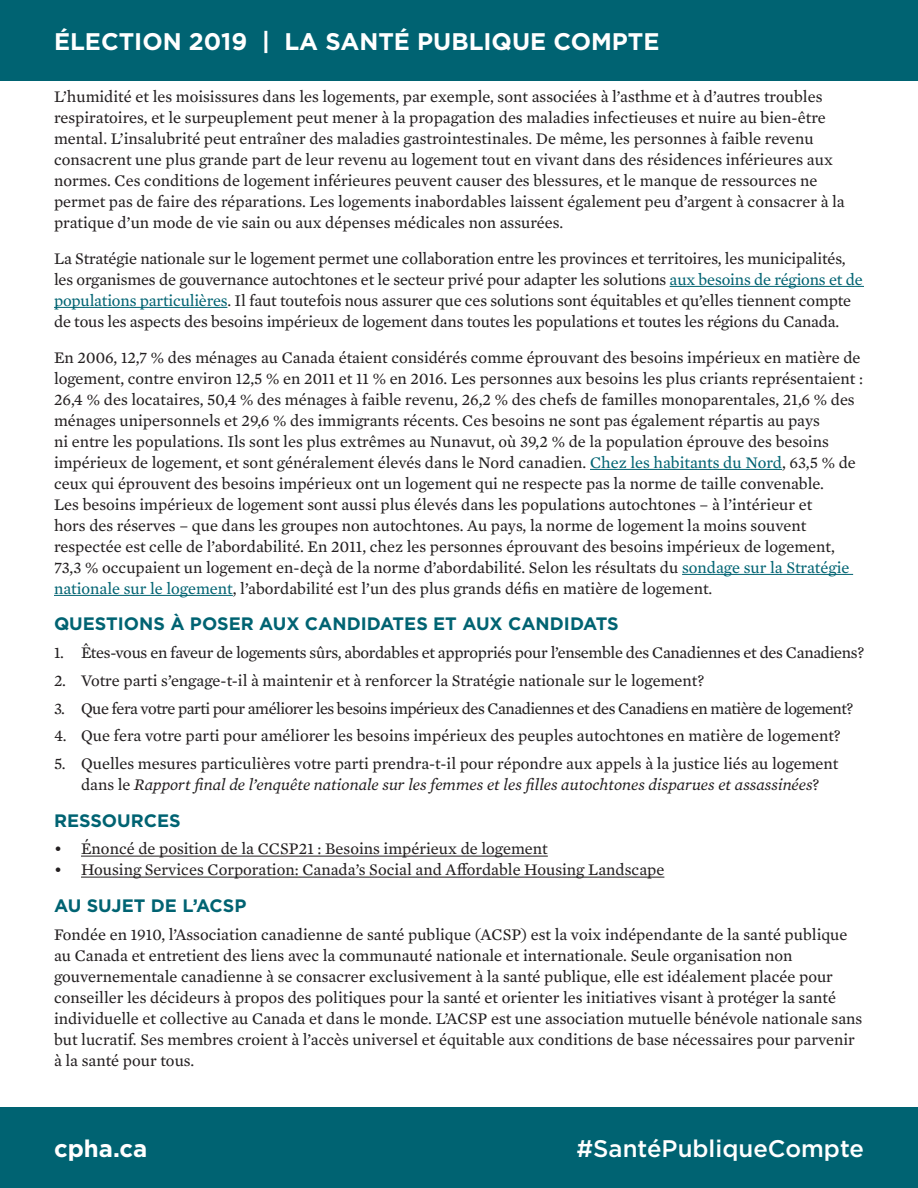
<style>
.page{position:relative;width:918px;height:1188px;background:#fff}
.page>*{position:absolute;margin:0;border:0;box-sizing:border-box;transform-origin:0 0}
.t1{font:700 24px "Gotham";color:#fff}
.t2{font:500 24px "Gotham";color:#fff}
.t3{font:700 18px "Gotham";color:#006372}
.t4{font:16.5px/21px "Mercury Text G2";color:#231f20}
.t5{font:16.5px "Mercury Text G2";letter-spacing:-.02em;color:#231f20}
.t6{font:16.5px "Mercury Text G2";letter-spacing:-.03em;color:#231f20}
.s1{color:#006372}
.s2{font-style:italic}
</style>
<div class="page">
<div style="left:0;top:1107px;width:918px;height:81px;background:#006372"></div>
<div style="left:0;top:0;width:918px;height:81px;background:#006372"></div>
<hr style="left:670px;top:286px;width:194px;height:1px;background:#006372">
<hr style="left:54px;top:307px;width:173px;height:1px;background:#006372">
<hr style="left:590px;top:469px;width:192px;height:1px;background:#006372">
<hr style="left:682px;top:574px;width:171px;height:1px;background:#006372">
<hr style="left:54px;top:595px;width:179px;height:1px;background:#006372">
<hr style="left:81px;top:856px;width:467px;height:1px;background:#231f20">
<hr style="left:81px;top:877px;width:583px;height:1px;background:#231f20">
<p class="t1" style="left:54px;top:26px;width:607px">ÉLECTION 2019 | LA SANTÉ PUBLIQUE COMPTE</p>
<p class="t4" style="left:54px;top:85px;width:792px">L’humidité et les moisissures dans les logements, par exemple, sont associées à l’asthme et à d’autres troubles respiratoires, et le surpeuplement peut mener à la propagation des maladies infectieuses et nuire au bien-être mental. L’insalubrité peut entraîner des maladies gastrointestinales. De même, les personnes à faible revenu consacrent une plus grande part de leur revenu au logement tout en vivant dans des résidences inférieures aux normes. Ces conditions de logement inférieures peuvent causer des blessures, et le manque de ressources ne permet pas de faire des réparations. Les logements inabordables laissent également peu d’argent à consacrer à la pratique d’un mode de vie sain ou aux dépenses médicales non assurées.</p>
<p class="t4" style="left:54px;top:247px;width:810px">La Stratégie nationale sur le logement permet une collaboration entre les provinces et territoires, les municipalités, les organismes de gouvernance autochtones et le secteur privé pour adapter les solutions <span class="s1">aux besoins de régions et de populations particulières</span>. Il faut toutefois nous assurer que ces solutions sont équitables et qu’elles tiennent compte de tous les aspects des besoins impérieux de logement dans toutes les populations et toutes les régions du Canada.</p>
<p class="t4" style="left:54px;top:346px;width:810px">En 2006, 12,7 % des ménages au Canada étaient considérés comme éprouvant des besoins impérieux en matière de logement, contre environ 12,5 % en 2011 et 11 % en 2016. Les personnes aux besoins les plus criants représentaient :<br>26,4 % des locataires, 50,4 % des ménages à faible revenu, 26,2 % des chefs de familles monoparentales, 21,6 % des ménages unipersonnels et 29,6 % des immigrants récents. Ces besoins ne sont pas également répartis au pays<br>ni entre les populations. Ils sont les plus extrêmes au Nunavut, où 39,2 % de la population éprouve des besoins impérieux de logement, et sont généralement élevés dans le Nord canadien. <span class="s1">Chez les habitants du Nord</span>, 63,5 % de ceux qui éprouvent des besoins impérieux ont un logement qui ne respecte pas la norme de taille convenable.<br>Les besoins impérieux de logement sont aussi plus élevés dans les populations autochtones – à l’intérieur et<br>hors des réserves – que dans les groupes non autochtones. Au pays, la norme de logement la moins souvent respectée est celle de l’abordabilité. En 2011, chez les personnes éprouvant des besoins impérieux de logement, 73,3 % occupaient un logement en-deçà de la norme d’abordabilité. Selon les résultats du <span class="s1">sondage sur la Stratégie nationale sur le logement</span>, l’abordabilité est l’un des plus grands défis en matière de logement.</p>
<p class="t3" style="left:54px;top:612px;width:566px">QUESTIONS À POSER AUX CANDIDATES ET AUX CANDIDATS</p>
<p class="t5" style="left:54px;top:641px;width:812px">1. Êtes-vous en faveur de logements sûrs, abordables et appropriés pour l’ensemble des Canadiennes et des Canadiens?</p>
<p class="t4" style="left:54px;top:669px;width:652px">2. Votre parti s’engage-t-il à maintenir et à renforcer la Stratégie nationale sur le logement?</p>
<p class="t6" style="left:54px;top:696px;width:801px">3. Que fera votre parti pour améliorer les besoins impérieux des Canadiennes et des Canadiens en matière de logement?</p>
<p class="t4" style="left:54px;top:725px;width:788px">4. Que fera votre parti pour améliorer les besoins impérieux des peuples autochtones en matière de logement?</p>
<p class="t4" style="left:54px;top:752px;width:786px;text-align:center">5. Quelles mesures particulières votre parti prendra-t-il pour répondre aux appels à la justice liés au logement dans le <span class="s2">Rapport final de l’enquête nationale sur les femmes et les filles autochtones disparues et assassinées</span>?</p>
<p class="t3" style="left:54px;top:808px;width:128px">RESSOURCES</p>
<p class="t4" style="left:54px;top:838px;width:495px">• Énoncé de position de la CCSP21 : Besoins impérieux de logement</p>
<p class="t4" style="left:54px;top:859px;width:612px">• Housing Services Corporation: Canada’s Social and Affordable Housing Landscape</p>
<p class="t3" style="left:54px;top:894px;width:194px">AU SUJET DE L’ACSP</p>
<p class="t4" style="left:54px;top:923px;width:810px">Fondée en 1910, l’Association canadienne de santé publique (ACSP) est la voix indépendante de la santé publique au Canada et entretient des liens avec la communauté nationale et internationale. Seule organisation non gouvernementale canadienne à se consacrer exclusivement à la santé publique, elle est idéalement placée pour conseiller les décideurs à propos des politiques pour la santé et orienter les initiatives visant à protéger la santé individuelle et collective au Canada et dans le monde. L’ACSP est une association mutuelle bénévole nationale sans but lucratif. Ses membres croient à l’accès universel et équitable aux conditions de base nécessaires pour parvenir à la santé pour tous.</p>
<p class="t1" style="left:54px;top:1133px;width:95px">cpha.ca</p>
<p class="t2" style="left:576px;top:1133px;width:289px">#SantéPubliqueCompte</p>
</div>
